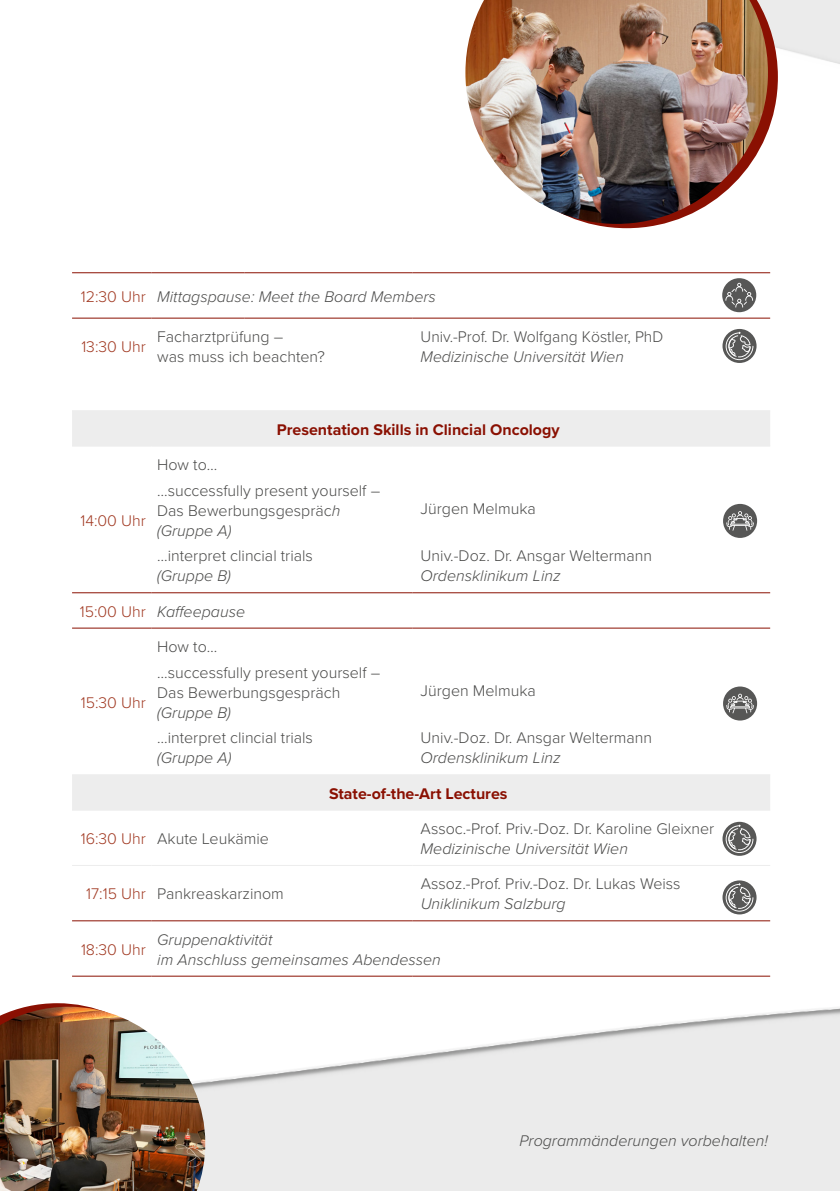
<style>
.page{position:relative;width:840px;height:1191px;background:#fff}
.page>*{position:absolute;margin:0;border:0;box-sizing:border-box;transform-origin:0 0}
.t1{font:300 16px/20px "Proxima Nova";color:#4a4a49}
.t2{font:italic 300 16px/20px "Proxima Nova";color:#4a4a49}
.t3{font:700 16px "Proxima Nova";color:#8a1002}
.t4{font:300 16px "Proxima Nova";color:#a13922}
.s1{font-style:normal;color:#a13922}
.s2{font-style:italic}
.s3{color:#a13922}
</style>
<div class="page">
<img style="left:777px;top:0;width:62px;height:93px">
<img style="left:72px;top:809px;width:767px;height:382px">
<svg style="left:591px;top:0;width:186px;height:228px"></svg>
<img style="left:465px;top:0;width:302px;height:224px">
<hr style="left:72px;top:318px;width:79px;height:1px;background:#8a1002">
<hr style="left:151px;top:318px;width:93px;height:1px;background:#8a1002">
<hr style="left:244px;top:318px;width:168px;height:1px;background:#8a1002">
<hr style="left:412px;top:318px;width:357px;height:1px;background:#8a1002">
<hr style="left:72px;top:272px;width:79px;height:1px;background:#8a1002">
<hr style="left:151px;top:272px;width:93px;height:1px;background:#8a1002">
<hr style="left:244px;top:272px;width:168px;height:1px;background:#8a1002">
<hr style="left:412px;top:272px;width:357px;height:1px;background:#8a1002">
<svg style="left:72px;top:411px;width:697px;height:399px"></svg>
<hr style="left:72px;top:446px;width:79px;height:1px;background:#ededed">
<hr style="left:151px;top:446px;width:261px;height:1px;background:#ededed">
<hr style="left:412px;top:446px;width:357px;height:1px;background:#ededed">
<hr style="left:72px;top:810px;width:79px;height:1px;background:#ededed">
<hr style="left:151px;top:810px;width:261px;height:1px;background:#ededed">
<hr style="left:412px;top:810px;width:357px;height:1px;background:#ededed">
<hr style="left:72px;top:592px;width:79px;height:1px;background:#8a1002">
<hr style="left:151px;top:592px;width:261px;height:1px;background:#8a1002">
<hr style="left:412px;top:592px;width:357px;height:1px;background:#8a1002">
<hr style="left:72px;top:628px;width:79px;height:1px;background:#8a1002">
<hr style="left:151px;top:628px;width:261px;height:1px;background:#8a1002">
<hr style="left:412px;top:628px;width:357px;height:1px;background:#8a1002">
<hr style="left:72px;top:920px;width:79px;height:1px;background:#8a1002">
<hr style="left:151px;top:920px;width:261px;height:1px;background:#8a1002">
<hr style="left:412px;top:920px;width:357px;height:1px;background:#8a1002">
<hr style="left:72px;top:975px;width:79px;height:1px;background:#8a1002">
<hr style="left:151px;top:975px;width:261px;height:1px;background:#8a1002">
<hr style="left:412px;top:975px;width:357px;height:1px;background:#8a1002">
<hr style="left:72px;top:865px;width:79px;height:1px;background:#ededed">
<hr style="left:151px;top:865px;width:261px;height:1px;background:#ededed">
<hr style="left:412px;top:865px;width:357px;height:1px;background:#ededed">
<hr style="left:72px;top:410px;width:79px;height:1px;background:#ededed">
<hr style="left:151px;top:410px;width:261px;height:1px;background:#ededed">
<hr style="left:412px;top:410px;width:357px;height:1px;background:#ededed">
<hr style="left:72px;top:774px;width:79px;height:1px;background:#ededed">
<hr style="left:151px;top:774px;width:261px;height:1px;background:#ededed">
<hr style="left:412px;top:774px;width:357px;height:1px;background:#ededed">
<svg style="left:721px;top:278px;width:34px;height:34px"></svg>
<svg style="left:725px;top:283px;width:27px;height:24px"></svg>
<svg style="left:722px;top:329px;width:34px;height:34px"></svg>
<svg style="left:725px;top:332px;width:28px;height:28px"></svg>
<svg style="left:722px;top:822px;width:34px;height:34px"></svg>
<svg style="left:725px;top:824px;width:28px;height:29px"></svg>
<img style="left:0;top:1006px;width:205px;height:185px">
<svg style="left:722px;top:686px;width:34px;height:34px"></svg>
<svg style="left:725px;top:693px;width:28px;height:20px"></svg>
<div style="left:722px;top:504px;width:34px;height:34px;background:#575756;border-radius:50%"></div>
<svg style="left:725px;top:511px;width:28px;height:20px"></svg>
<svg style="left:722px;top:880px;width:34px;height:34px"></svg>
<svg style="left:725px;top:883px;width:28px;height:28px"></svg>
<p class="t2" style="left:81px;top:285px;width:356px"><span class="s1">12:30 Uhr</span> Mittagspause: Meet the Board Members</p>
<p class="t4" style="left:81px;top:335px;width:66px">13:30 Uhr</p>
<p class="t1" style="left:157px;top:326px;width:169px">Facharztprüfung –<br>was muss ich beachten?</p>
<p class="t1" style="left:420px;top:326px;width:244px">Univ.-Prof. Dr. Wolfgang Köstler, PhD</p>
<p class="t2" style="left:420px;top:346px;width:204px">Medizinische Universität Wien</p>
<p class="t4" style="left:80px;top:508px;width:67px">14:00 Uhr</p>
<p class="t3" style="left:277px;top:417px;width:284px">Presentation Skills in Clincial Oncology</p>
<p class="t1" style="left:157px;top:451px;width:224px;line-height:25.6px">How to…<br>…successfully present yourself –</p>
<p class="t1" style="left:157px;top:499px;width:184px">Das Bewerbungsgespräc<span class="s2">h (Gruppe A)</span></p>
<p class="t1" style="left:157px;top:545px;width:157px">…interpret clincial trials</p>
<p class="t2" style="left:157px;top:565px;width:75px">(Gruppe B)</p>
<p class="t1" style="left:420px;top:497px;width:117px">Jürgen Melmuka</p>
<p class="t1" style="left:420px;top:545px;width:233px">Univ.-Doz. Dr. Ansgar Weltermann</p>
<p class="t2" style="left:420px;top:565px;width:141px">Ordensklinikum Linz</p>
<p class="t2" style="left:80px;top:600px;width:167px"><span class="s1">15:00 Uhr</span> Kaffeepause</p>
<p class="t4" style="left:81px;top:690px;width:67px">15:30 Uhr</p>
<p class="t1" style="left:157px;top:633px;width:224px;line-height:25.6px">How to…<br>…successfully present yourself –</p>
<p class="t1" style="left:157px;top:681px;width:184px">Das Bewerbungsgespräch</p>
<p class="t2" style="left:157px;top:701px;width:75px">(Gruppe B)</p>
<p class="t1" style="left:157px;top:727px;width:157px">…interpret clincial trials</p>
<p class="t2" style="left:157px;top:747px;width:76px">(Gruppe A)</p>
<p class="t1" style="left:420px;top:679px;width:117px">Jürgen Melmuka</p>
<p class="t1" style="left:420px;top:727px;width:233px">Univ.-Doz. Dr. Ansgar Weltermann</p>
<p class="t2" style="left:420px;top:747px;width:141px">Ordensklinikum Linz</p>
<p class="t3" style="left:329px;top:781px;width:180px">State-of-the-Art Lectures</p>
<p class="t1" style="left:81px;top:828px;width:189px"><span class="s3">16:30 Uhr</span> Akute Leukämie</p>
<p class="t1" style="left:86px;top:883px;width:199px"><span class="s3">17:15 Uhr</span> Pankreaskarzinom</p>
<p class="t1" style="left:420px;top:818px;width:295px">Assoc.-Prof. Priv.-Doz. Dr. Karoline Gleixner</p>
<p class="t2" style="left:420px;top:838px;width:209px">Medizinische Universität Wien</p>
<p class="t1" style="left:420px;top:873px;width:261px">Assoz.-Prof. Priv.-Doz. Dr. Lukas Weiss</p>
<p class="t2" style="left:420px;top:893px;width:146px">Uniklinikum Salzburg</p>
<p class="t4" style="left:81px;top:937px;width:66px">18:30 Uhr</p>
<p class="t2" style="left:157px;top:928px;width:285px">Gruppenaktivität<br>im Anschluss gemeinsames Abendessen</p>
<p class="t2" style="left:519px;top:1129px;width:250px">Programmänderungen vorbehalten!</p>
</div>
